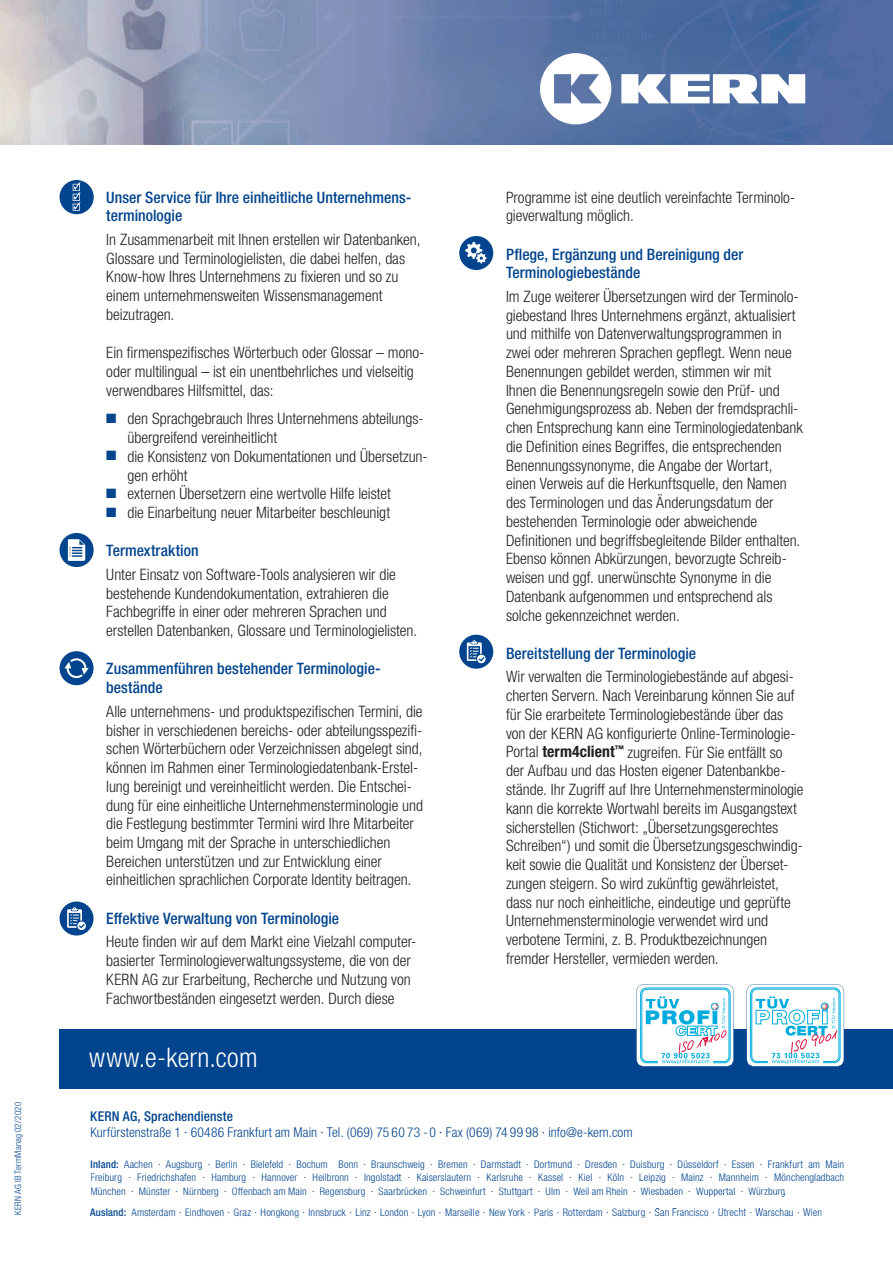
<style>
.page{position:relative;width:893px;height:1263px;background:#fff}
.page>*{position:absolute;margin:0;border:0;box-sizing:border-box;transform-origin:0 0}
.t1{font:300 condensed 27px "Helvetica Neue LTW1 G";letter-spacing:.015em;color:#fff}
.t2{font:300 condensed 15.75px/18.8px "Helvetica Neue LTW1 G";letter-spacing:-.005em;color:#231f20}
.t3{font:500 condensed 15.75px/18.8px "Helvetica Neue LTW1 G";color:#02448d}
.t4{font:300 condensed 13.5px "Helvetica Neue LTW1 G";letter-spacing:.01em;color:#02448d}
.t5{font:500 condensed 13.5px "Helvetica Neue LTW1 G";letter-spacing:.01em;color:#02448d}
.t6{font:300 condensed 10.5px/13.5px "Helvetica Neue LTW1 G";letter-spacing:.015em;color:#02448d;text-align:justify}
.t7{font:300 condensed 9px "Helvetica Neue LTW1 G";letter-spacing:.03em;color:#02448d}
.s1{color:#02448d}
.s2{font-weight:700}
.s3{font-weight:500}
</style>
<div class="page">
<div style="left:459px;top:635px;width:34px;height:34px;background:#02448d;border-radius:50%"></div>
<svg style="left:467px;top:640px;width:19px;height:23px"></svg>
<div style="left:459px;top:236px;width:34px;height:34px;background:#02448d;border-radius:50%"></div>
<svg style="left:465px;top:242px;width:22px;height:22px"></svg>
<div style="left:60px;top:180px;width:34px;height:34px;background:#02448d;border-radius:50%"></div>
<svg style="left:73px;top:182px;width:8px;height:29px"></svg>
<div style="left:60px;top:533px;width:34px;height:34px;background:#02448d;border-radius:50%"></div>
<svg style="left:68px;top:539px;width:17px;height:22px"></svg>
<div style="left:60px;top:651px;width:34px;height:34px;background:#02448d;border-radius:50%"></div>
<svg style="left:64px;top:658px;width:25px;height:20px"></svg>
<div style="left:60px;top:901px;width:34px;height:34px;background:#02448d;border-radius:50%"></div>
<svg style="left:67px;top:907px;width:19px;height:23px"></svg>
<img style="left:0;top:0;width:893px;height:145px">
<svg style="left:621px;top:74px;width:184px;height:29px"></svg>
<svg style="left:540px;top:53px;width:71px;height:71px"></svg>
<div style="left:60px;top:1029px;width:833px;height:60px;background:#02448d"></div>
<svg style="left:649px;top:1193px;width:136px;height:4px"></svg>
<hr style="left:647px;top:1208px;width:160px;height:2px;background:#02448d">
<svg style="left:636px;top:984px;width:98px;height:82px"></svg>
<svg style="left:747px;top:984px;width:97px;height:82px"></svg>
<p class="t7" style="left:13px;top:1215px;width:115px;rotate:-90deg">KERN AG IB TermManag 02/2020</p>
<p class="t3" style="left:106px;top:188px;width:306px">Unser Service für Ihre einheitliche Unternehmens&shy;terminologie</p>
<p class="t2" style="left:106px;top:230px;width:316px">In Zusammenarbeit mit Ihnen erstellen wir Datenbanken, Glossare und Terminologielisten, die dabei helfen, das Know-how Ihres Unternehmens zu fixieren und so zu einem unternehmensweiten Wissensmanagement beizutragen.</p>
<p class="t2" style="left:106px;top:343px;width:320px">Ein firmenspezifisches Wörterbuch oder Glossar – mono&shy;oder multilingual – ist ein unentbehrliches und vielseitig verwendbares Hilfsmittel, das:</p>
<p class="t2" style="left:128px;top:409px;width:298px;text-indent:-21px"><span class="s1">■</span> den Sprachgebrauch Ihres Unternehmens abteilungs&shy;übergreifend vereinheitlicht</p>
<p class="t2" style="left:128px;top:447px;width:302px;text-indent:-21px"><span class="s1">■</span> die Konsistenz von Dokumentationen und Übersetzun&shy;gen erhöht</p>
<p class="t2" style="left:106px;top:484px;width:286px"><span class="s1">■</span> externen Übersetzern eine wertvolle Hilfe leistet</p>
<p class="t2" style="left:106px;top:503px;width:285px"><span class="s1">■</span> die Einarbeitung neuer Mitarbeiter beschleunigt</p>
<p class="t3" style="left:106px;top:541px;width:94px">Termextraktion</p>
<p class="t2" style="left:106px;top:565px;width:312px">Unter Einsatz von Software-Tools analysieren wir die bestehende Kundendokumentation, extrahieren die Fachbegriffe in einer oder mehreren Sprachen und erstellen Datenbanken, Glossare und Terminologielisten.</p>
<p class="t3" style="left:106px;top:659px;width:276px">Zusammenführen bestehender Terminologie&shy;bestände</p>
<p class="t2" style="left:106px;top:702px;width:318px">Alle unternehmens- und produktspezifischen Termini, die bisher in verschiedenen bereichs- oder abteilungsspezifi&shy;schen Wörterbüchern oder Verzeichnissen abgelegt sind, können im Rahmen einer Terminologiedatenbank-Erstel&shy;lung bereinigt und vereinheitlicht werden. Die Entschei&shy;dung für eine einheitliche Unternehmensterminologie und die Festlegung bestimmter Termini wird Ihre Mitarbeiter beim Umgang mit der Sprache in unterschiedlichen Bereichen unterstützen und zur Entwicklung einer einheitlichen sprachlichen Corporate Identity beitragen.</p>
<p class="t3" style="left:106px;top:909px;width:234px">Effektive Verwaltung von Terminologie</p>
<p class="t2" style="left:106px;top:932px;width:312px">Heute finden wir auf dem Markt eine Vielzahl computer&shy;basierter Terminologieverwaltungssysteme, die von der KERN AG zur Erarbeitung, Recherche und Nutzung von Fachwortbeständen eingesetzt werden. Durch diese</p>
<h1 class="t1" style="left:89px;top:1041px;width:170px">www.e-kern.com</h1>
<p class="t2" style="left:506px;top:188px;width:291px">Programme ist eine deutlich vereinfachte Terminolo&shy;gieverwaltung möglich.</p>
<p class="t3" style="left:506px;top:245px;width:239px">Pflege, Ergänzung und Bereinigung der<br>Terminologiebestände</p>
<p class="t2" style="left:506px;top:287px;width:298px">Im Zuge weiterer Übersetzungen wird der Terminolo&shy;giebestand Ihres Unternehmens ergänzt, aktualisiert und mithilfe von Datenverwaltungsprogrammen in zwei oder mehreren Sprachen gepflegt. Wenn neue Benennungen gebildet werden, stimmen wir mit Ihnen die Benennungsregeln sowie den Prüf- und Genehmigungsprozess ab. Neben der fremdsprachli&shy;chen Entsprechung kann eine Terminologiedatenbank die Definition eines Begriffes, die entsprechenden Benennungssynonyme, die Angabe der Wortart, einen Verweis auf die Herkunftsquelle, den Namen des Terminologen und das Änderungsdatum der bestehenden Terminologie oder abweichende Definitionen und begriffsbegleitende Bilder enthalten.<br>Ebenso können Abkürzungen, bevorzugte Schreib&shy;weisen und ggf. unerwünschte Synonyme in die Datenbank aufgenommen und entsprechend als solche gekennzeichnet werden.</p>
<p class="t3" style="left:506px;top:644px;width:192px">Bereitstellung der Terminologie</p>
<p class="t2" style="left:506px;top:668px;width:299px">Wir verwalten die Terminologiebestände auf abgesi&shy;cherten Servern. Nach Vereinbarung können Sie auf für Sie erarbeitete Terminologiebestände über das von der KERN AG konfigurierte Online-Terminologie-Portal <span class="s2">term4client</span><sup>™</sup> zugreifen. Für Sie entfällt so der Aufbau und das Hosten eigener Datenbankbe&shy;stände. Ihr Zugriff auf Ihre Unternehmensterminologie kann die korrekte Wortwahl bereits im Ausgangstext sicherstellen (Stichwort: „Übersetzungsgerechtes Schreiben“) und somit die Übersetzungsgeschwindig&shy;keit sowie die Qualität und Konsistenz der Überset&shy;zungen steigern. So wird zukünftig gewährleistet, dass nur noch einheitliche, eindeutige und geprüfte Unternehmensterminologie verwendet wird und verbotene Termini, z. B. Produktbezeichnungen fremder Hersteller, vermieden werden.</p>
<p class="t5" style="left:90px;top:1108px;width:144px">KERN AG, Sprachendienste</p>
<p class="t4" style="left:90px;top:1124px;width:544px">Kurfürstenstraße 1 · 60486 Frankfurt am Main · Tel. (069) 75 60 73 - 0 · Fax (069) 74 99 98 · info@e-kern.com</p>
<p class="t6" style="left:90px;top:1157px;width:755px"><span class="s3">Inland:</span> Aachen · Augsburg · Berlin · Bielefeld · Bochum Bonn · Braunschweig · Bremen · Darmstadt · Dortmund · Dresden · Duisburg · Düsseldorf · Essen · Frankfurt am Main Freiburg · Friedrichshafen · Hamburg · Hannover · Heilbronn · Ingolstadt · Kaiserslautern · Karlsruhe · Kassel · Kiel · Köln · Leipzig · Mainz · Mannheim · Mönchen gladbach München · Münster · Nürnberg · Offenbach am Main · Regensburg · Saarbrücken · Schweinfurt · Stuttgart · Ulm · Weil am Rhein · Wiesbaden · Wuppertal · Würzburg</p>
<p class="t6" style="left:90px;top:1205px;width:733px"><span class="s3">Ausland:</span> Amsterdam · Eindhoven · Graz · Hongkong · Innsbruck · Linz · London · Lyon · Marseille · New York · Paris · Rotterdam · Salzburg · San Francisco · Utrecht · Warschau · Wien</p>
</div>
